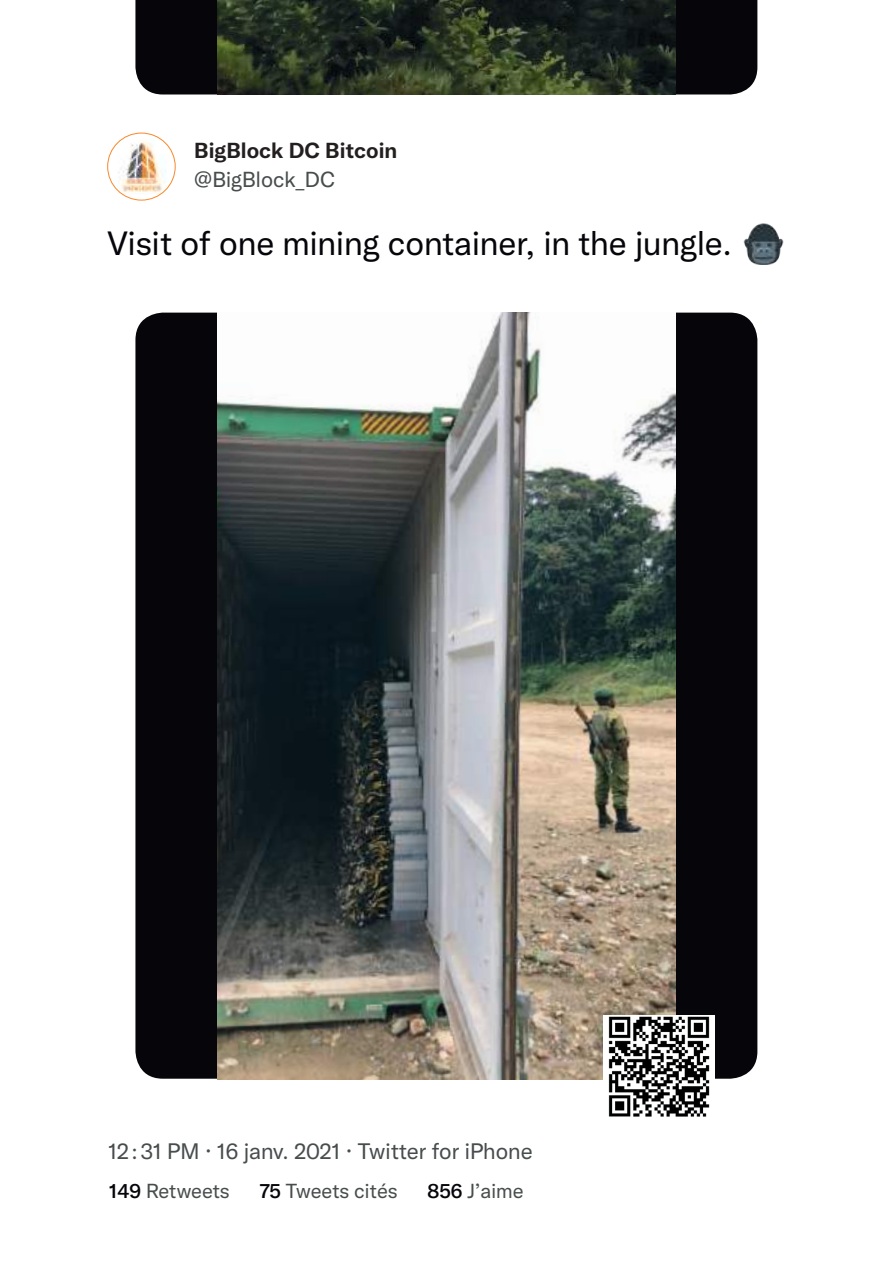
<style>
.page{position:relative;width:893px;height:1263px;background:#fff}
.page>*{position:absolute;margin:0;border:0;box-sizing:border-box;transform-origin:0 0}
.t1{font:33.15px "Chirp";color:#05050a}
.t2{font:22.05px "Chirp";color:#474c4c}
.t3{font:700 21.45px "Chirp";color:#241f1f}
.t4{font:21.45px "Chirp";color:#474c4c}
.t5{font:20.1px "Chirp";color:#474c4c}
.s1{font-weight:500}
.s2{font-weight:500;color:#05050a}
</style>
<div class="page">
<img style="left:108px;top:133px;width:67px;height:67px;border-radius:34px">
<div style="left:107px;top:133px;width:68px;height:67px;border:1px solid #f9872b;border-radius:50%"></div>
<img style="left:743px;top:224px;width:41px;height:41px">
<div style="left:135px;top:313px;width:622px;height:766px;background:#05050a;border-radius:27px"></div>
<img style="left:217px;top:312px;width:458px;height:767px">
<img style="left:604px;top:1016px;width:110px;height:101px">
<div style="left:135px;top:0;width:622px;height:94px;background:#05050a"></div>
<img style="left:217px;top:0;width:458px;height:95px">
<p class="t3" style="left:194px;top:138px;width:204px">BigBlock DC Bitcoin</p>
<p class="t4" style="left:194px;top:166px;width:142px">@BigBlock_DC</p>
<p class="t1" style="left:107px;top:224px;width:626px">Visit of one mining container, in the jungle.</p>
<p class="t2" style="left:108px;top:1138px;width:426px">12 : 31 PM <span class="s1">·</span> 16 janv. 2021 <span class="s1">·</span> Twitter for iPhone</p>
<p class="t5" style="left:109px;top:1179px;width:122px"><span class="s2">149</span> Retweets</p>
<p class="t5" style="left:260px;top:1179px;width:139px"><span class="s2">75</span> Tweets cités</p>
<p class="t5" style="left:428px;top:1179px;width:97px"><span class="s2">856</span> J’aime</p>
</div>
